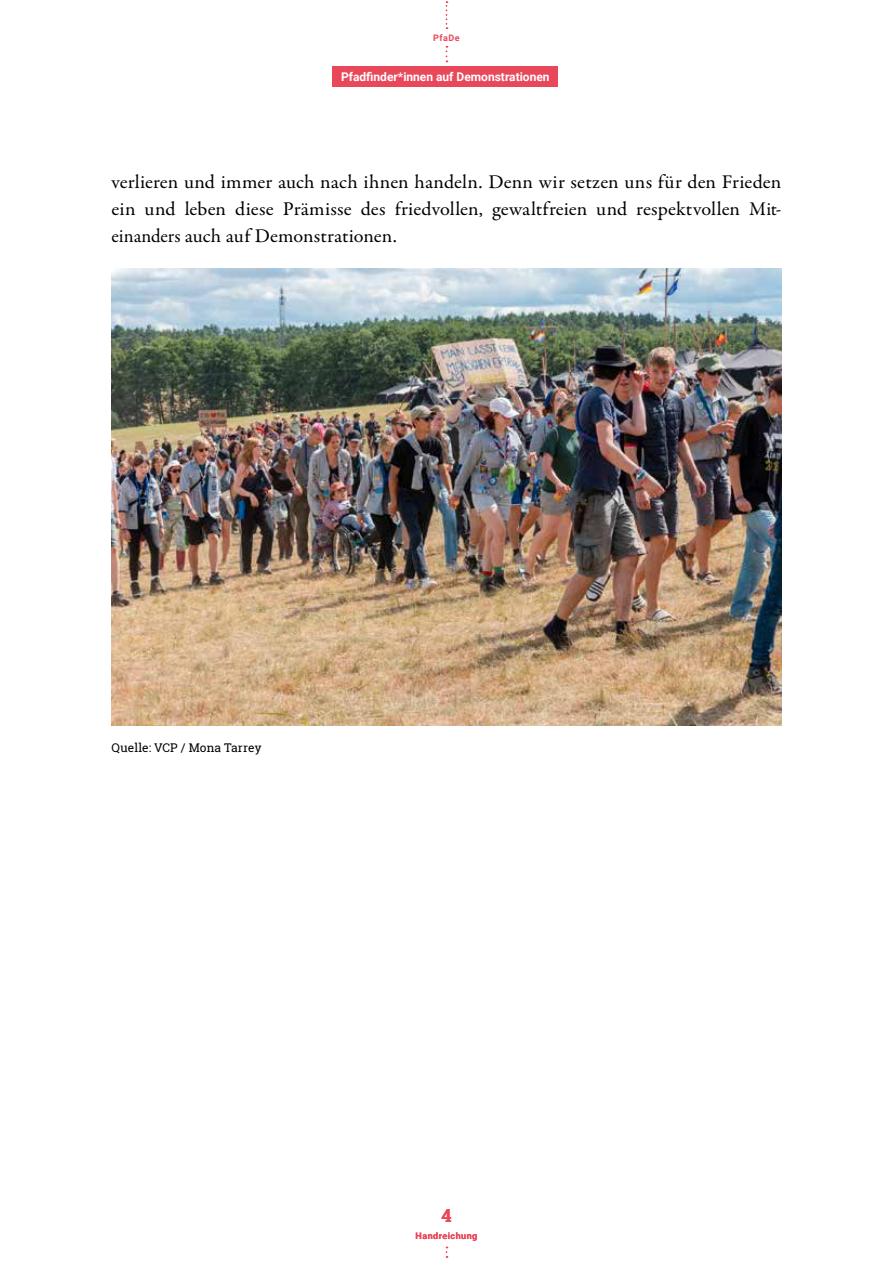
<style>
.page{position:relative;width:893px;height:1263px;background:#fff}
.page>*{position:absolute;margin:0;border:0;box-sizing:border-box;transform-origin:0 0}
.t1{font:19.5px/26.8px "Garamond Premr Pro";color:#000;text-align:justify;scale:1.04 1}
.t2{font:700 18px "Roboto Slab";color:#e9485a}
.t3{font:700 12px "Roboto";color:#fff}
.t4{font:12px "Roboto Slab";letter-spacing:.005em;color:#000}
.t5{font:700 9px "Roboto";letter-spacing:.05em;color:#e9485a}
</style>
<div class="page">
<img style="left:111px;top:269px;width:670px;height:456px">
<div style="left:333px;top:67px;width:225px;height:20px;background:#e9485a"></div>
<svg style="left:446px;top:1px;width:1px;height:28px"></svg>
<p class="t5" style="left:433px;top:31px;width:28px">PfaDe</p>
<p class="t3" style="left:341px;top:69px;width:210px">Pfadfinder*innen auf Demonstrationen</p>
<p class="t3" style="left:408px;top:69px;width:77px">1. Grundlagen</p>
<p class="t1" style="left:112px;top:169px;width:645px">verlieren und immer auch nach ihnen handeln. Denn wir setzen uns für den Frieden ein und leben diese Prämisse des friedvollen, gewaltfreien und respektvollen Mit&shy;einanders auch auf Demonstrationen.</p>
<p class="t4" style="left:112px;top:740px;width:151px">Quelle: VCP / Mona Tarrey</p>
<p class="t2" style="left:441px;top:1203px;width:12px">4</p>
<p class="t5" style="left:416px;top:1229px;width:63px">Handreichung</p>
</div>
